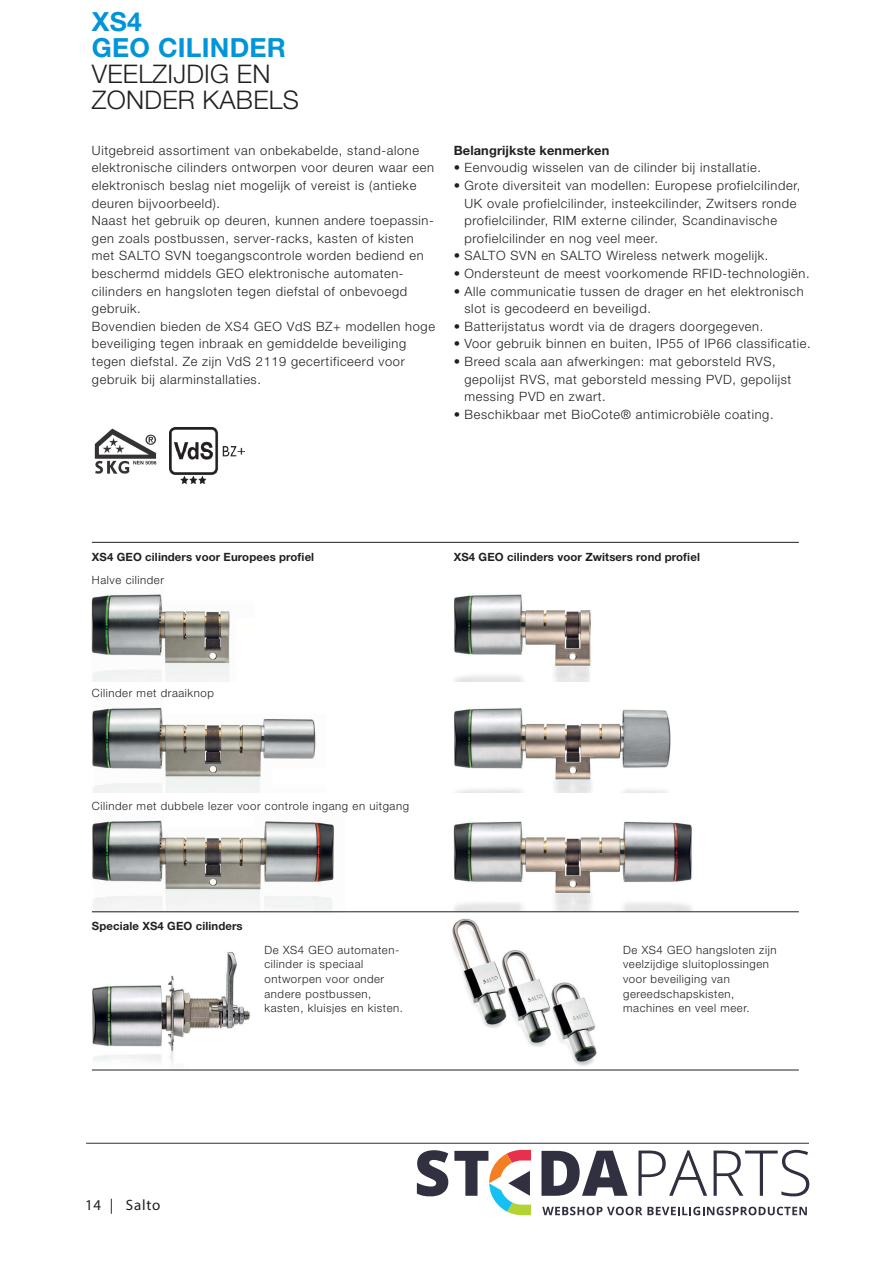
<style>
.page{position:relative;width:893px;height:1263px;background:#fff}
.page>*{position:absolute;margin:0;border:0;box-sizing:border-box;transform-origin:0 0}
.t1{font:700 26.4px/26.4px "Helvetica Neue LT Std";letter-spacing:.01em;color:#0095d9}
.t2{font:300 25.65px/25.7px "Helvetica Neue LT Std";letter-spacing:.01em;color:#231f20}
.t3{font:15px "Myriad Pro";letter-spacing:.05em;color:#231f20}
.t4{font:300 12.9px/17.5px "Helvetica Neue LT Std";letter-spacing:.05em;color:#231f20}
.t5{font:700 12.9px "Helvetica Neue LT Std";letter-spacing:.01em;color:#231f20}
.t6{font:300 11.4px/14.7px "Helvetica Neue LT Std";letter-spacing:.05em;color:#231f20}
.t7{font:700 11.4px "Helvetica Neue LT Std";letter-spacing:.01em;color:#231f20}
</style>
<div class="page">
<svg style="left:542px;top:1207px;width:265px;height:8px"></svg>
<svg style="left:417px;top:1150px;width:31px;height:46px"></svg>
<svg style="left:541px;top:1151px;width:87px;height:45px"></svg>
<svg style="left:638px;top:1150px;width:69px;height:46px"></svg>
<svg style="left:714px;top:1150px;width:95px;height:46px"></svg>
<svg style="left:454px;top:1150px;width:77px;height:65px"></svg>
<hr style="left:86px;top:1143px;width:723px;height:1px;background:#303141">
<img style="left:443px;top:912px;width:169px;height:158px">
<img style="left:92px;top:952px;width:184px;height:118px">
<img style="left:454px;top:708px;width:217px;height:85px">
<img style="left:92px;top:707px;width:224px;height:86px">
<img style="left:454px;top:594px;width:137px;height:88px">
<img style="left:91px;top:594px;width:139px;height:88px">
<img style="left:453px;top:821px;width:239px;height:90px">
<img style="left:91px;top:818px;width:243px;height:94px">
<hr style="left:92px;top:542px;width:707px;height:1px;background:#231f20">
<hr style="left:92px;top:911px;width:707px;height:1px;background:#231f20">
<hr style="left:92px;top:1070px;width:707px;height:1px;background:#231f20">
<img style="left:94px;top:428px;width:63px;height:46px">
<img style="left:170px;top:427px;width:74px;height:57px">
<h1 class="t1" style="left:92px;top:11px;width:196px">XS4<br>GEO CILINDER</h1>
<h2 class="t2" style="left:92px;top:64px;width:209px">VEELZIJDIG EN<br>ZONDER KABELS</h2>
<p class="t4" style="left:92px;top:143px;width:345px">Uitgebreid assortiment van onbekabelde, stand-alone elektronische cilinders ontworpen voor deuren waar een elektronisch beslag niet mogelijk of vereist is (antieke deuren bijvoorbeeld).<br>Naast het gebruik op deuren, kunnen andere toepassin&shy;gen zoals postbussen, server-racks, kasten of kisten met SALTO SVN toegangscontrole worden bediend en beschermd middels GEO elektronische automaten&shy;cilinders en hangsloten tegen diefstal of onbevoegd gebruik.<br>Bovendien bieden de XS4 GEO VdS BZ+ modellen hoge beveiliging tegen inbraak en gemiddelde beveiliging tegen diefstal. Ze zijn VdS 2119 gecertificeerd voor gebruik bij alarminstallaties.</p>
<p class="t5" style="left:454px;top:145px;width:157px">Belangrijkste kenmerken</p>
<p class="t4" style="left:454px;top:160px;width:309px">• Eenvoudig wisselen van de cilinder bij installatie.</p>
<p class="t4" style="left:464px;top:178px;width:337px;text-indent:-11px">• Grote diversiteit van modellen: Europese profielcilinder, UK ovale profielcilinder, insteekcilinder, Zwitsers ronde profielcilinder, RIM externe cilinder, Scandinavische profielcilinder en nog veel meer.</p>
<p class="t4" style="left:454px;top:248px;width:316px">• SALTO SVN en SALTO Wireless netwerk mogelijk.</p>
<p class="t4" style="left:454px;top:266px;width:357px">• Ondersteunt de meest voorkomende RFID-technologiën.</p>
<p class="t4" style="left:464px;top:283px;width:341px;text-indent:-11px">• Alle communicatie tussen de drager en het elektronisch slot is gecodeerd en beveiligd.</p>
<p class="t4" style="left:454px;top:319px;width:311px">• Batterijstatus wordt via de dragers doorgegeven.</p>
<p class="t4" style="left:454px;top:336px;width:358px">• Voor gebruik binnen en buiten, IP55 of IP66 classificatie.</p>
<p class="t4" style="left:464px;top:354px;width:328px;text-indent:-11px">• Breed scala aan afwerkingen: mat geborsteld RVS, gepolijst RVS, mat geborsteld messing PVD, gepolijst messing PVD en zwart.</p>
<p class="t4" style="left:454px;top:407px;width:321px">• Beschikbaar met BioCote® antimicrobiële coating.</p>
<p class="t7" style="left:92px;top:552px;width:224px">XS4 GEO cilinders voor Europees profiel</p>
<p class="t7" style="left:454px;top:552px;width:248px">XS4 GEO cilinders voor Zwitsers rond profiel</p>
<p class="t6" style="left:92px;top:574px;width:74px">Halve cilinder</p>
<p class="t6" style="left:92px;top:686px;width:124px">Cilinder met draaiknop</p>
<p class="t6" style="left:92px;top:799px;width:319px">Cilinder met dubbele lezer voor controle ingang en uitgang</p>
<p class="t7" style="left:92px;top:922px;width:152px">Speciale XS4 GEO cilinders</p>
<p class="t6" style="left:264px;top:943px;width:140px">De XS4 GEO automaten&shy;cilinder is speciaal ontworpen voor onder andere postbussen, kasten, kluisjes en kisten.</p>
<p class="t6" style="left:623px;top:943px;width:155px">De XS4 GEO hangsloten zijn veelzijdige sluitoplossingen voor beveiliging van gereedschapskisten, machines en veel meer.</p>
<p class="t3" style="left:85px;top:1196px;width:77px">14 | Salto</p>
</div>
